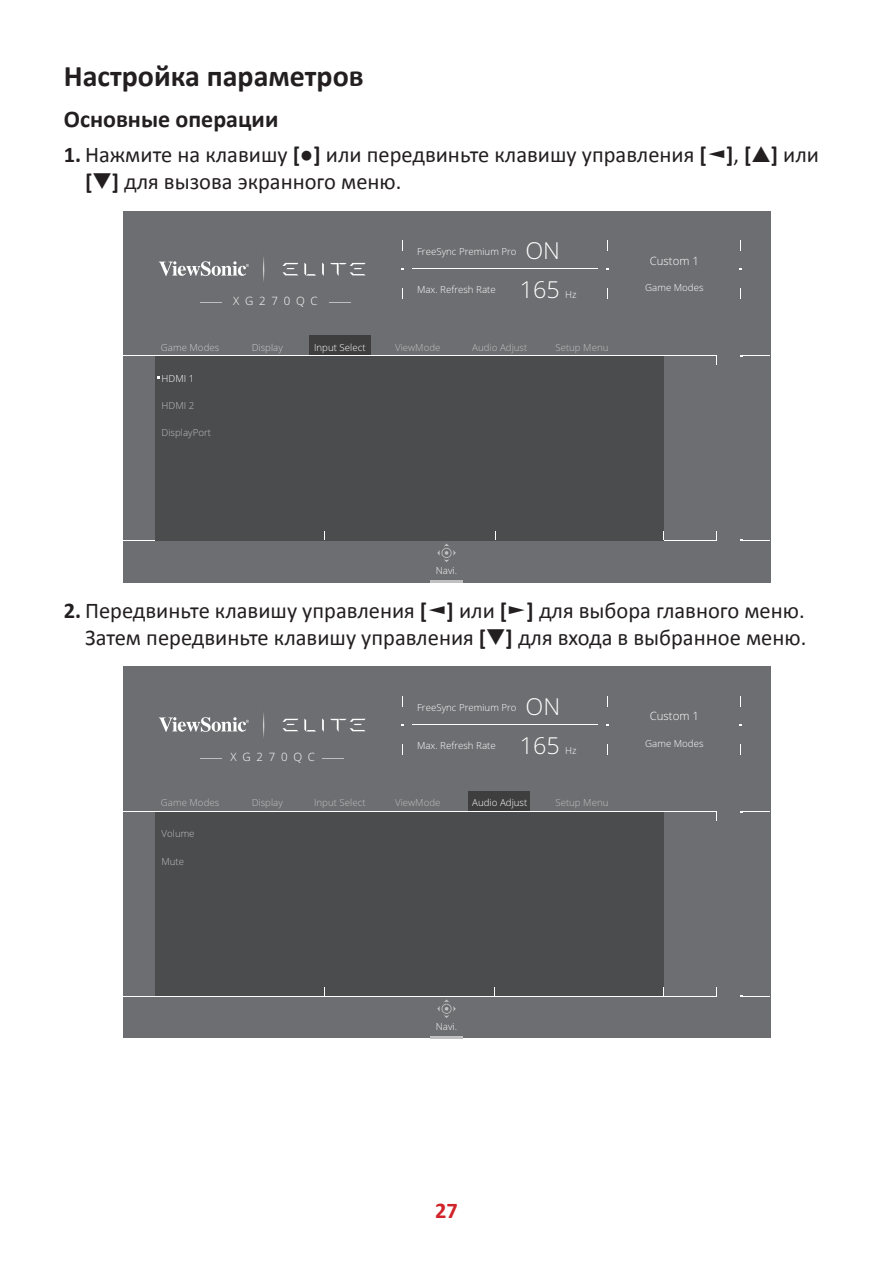
<style>
.page{position:relative;width:893px;height:1263px;background:#fff}
.page>*{position:absolute;margin:0;border:0;box-sizing:border-box;transform-origin:0 0}
.t1{font:700 30px "Calibri";color:#231f20}
.t2{font:700 24px "Calibri";color:#231f20}
.t3{font:300 23.4px "Open Sans";color:#fff}
.t4{font:22.5px/27px "Calibri";color:#231f20}
.t5{font:700 22.5px "Calibri";color:#d1232a}
.t6{font:300 11.55px "Open Sans";letter-spacing:.5em;color:#fff}
.t7{font:300 9.75px "Open Sans";color:#fff}
.t8{font:300 9.75px "Open Sans";color:#c0c0c0}
.t9{font:300 9.75px "Open Sans";color:#c8c9cb}
.s1{font-weight:700}
</style>
<div class="page">
<div style="left:123px;top:211px;width:647px;height:371px;background:#6d6e71"></div>
<div style="left:309px;top:335px;width:62px;height:21px;background:#3e3e3e"></div>
<hr style="left:122px;top:540px;width:594px;height:1px;background:#fff">
<svg style="left:740px;top:355px;width:30px;height:2px"></svg>
<svg style="left:740px;top:539px;width:30px;height:2px"></svg>
<div style="left:155px;top:356px;width:509px;height:184px;background:#4b4c4d"></div>
<hr style="left:123px;top:356px;width:593px;height:1px;background:#fff">
<hr style="left:412px;top:269px;width:186px;height:1px;background:#fff">
<svg style="left:329px;top:302px;width:22px;height:1px"></svg>
<svg style="left:200px;top:302px;width:22px;height:1px"></svg>
<svg style="left:304px;top:263px;width:12px;height:13px"></svg>
<svg style="left:322px;top:263px;width:2px;height:13px"></svg>
<svg style="left:282px;top:263px;width:16px;height:12px"></svg>
<svg style="left:330px;top:263px;width:36px;height:13px"></svg>
<img style="left:263px;top:257px;width:2px;height:25px">
<svg style="left:159px;top:261px;width:90px;height:15px"></svg>
<hr style="left:430px;top:580px;width:32px;height:2px;background:#c0c0c0">
<svg style="left:437px;top:544px;width:19px;height:18px"></svg>
<div style="left:123px;top:666px;width:647px;height:372px;background:#6d6e71"></div>
<div style="left:469px;top:791px;width:61px;height:20px;background:#3e3e3e"></div>
<hr style="left:122px;top:996px;width:594px;height:1px;background:#fff">
<svg style="left:740px;top:811px;width:30px;height:1px"></svg>
<svg style="left:740px;top:995px;width:30px;height:2px"></svg>
<div style="left:155px;top:812px;width:509px;height:184px;background:#4b4c4d"></div>
<hr style="left:123px;top:811px;width:593px;height:1px;background:#fff">
<hr style="left:412px;top:725px;width:186px;height:1px;background:#fff">
<svg style="left:322px;top:758px;width:22px;height:1px"></svg>
<svg style="left:200px;top:758px;width:22px;height:1px"></svg>
<svg style="left:304px;top:718px;width:12px;height:13px"></svg>
<svg style="left:322px;top:718px;width:2px;height:14px"></svg>
<svg style="left:282px;top:719px;width:16px;height:12px"></svg>
<svg style="left:330px;top:719px;width:36px;height:13px"></svg>
<img style="left:263px;top:713px;width:2px;height:25px">
<svg style="left:159px;top:717px;width:90px;height:15px"></svg>
<hr style="left:430px;top:1036px;width:32px;height:2px;background:#c0c0c0">
<svg style="left:437px;top:999px;width:19px;height:19px"></svg>
<h1 class="t1" style="left:64px;top:57px;width:301px">Настройка параметров</h1>
<p class="t2" style="left:64px;top:103px;width:216px">Основные операции</p>
<p class="t4" style="left:85px;top:141px;width:735px;text-indent:-21px"><span class="s1">1.</span> Нажмите на клавишу <span class="s1">[●]</span> или передвиньте клавишу управления <span class="s1">[</span>◄<span class="s1">]</span>, <span class="s1">[</span>▲<span class="s1">]</span> или <span class="s1">[</span>▼<span class="s1">]</span> для вызова экранного меню.</p>
<p class="t6" style="left:233px;top:296px;width:86px">XG270QC</p>
<p class="t7" style="left:417px;top:247px;width:101px">FreeSync Premium Pro</p>
<p class="t3" style="left:525px;top:241px;width:36px">ON</p>
<p class="t7" style="left:417px;top:285px;width:80px">Max. Refresh Rate</p>
<p class="t3" style="left:520px;top:280px;width:42px">165</p>
<p class="t7" style="left:565px;top:290px;width:13px">Hz</p>
<p class="t9" style="left:161px;top:343px;width:60px">Game Modes</p>
<p class="t9" style="left:252px;top:343px;width:33px">Display</p>
<p class="t7" style="left:314px;top:343px;width:53px">Input Select</p>
<p class="t8" style="left:395px;top:343px;width:47px">ViewMode</p>
<p class="t8" style="left:472px;top:343px;width:57px">Audio Adjust</p>
<p class="t8" style="left:555px;top:343px;width:55px">Setup Menu</p>
<p class="t7" style="left:161px;top:374px;width:34px">HDMI 1</p>
<p class="t8" style="left:161px;top:401px;width:34px">HDMI 2</p>
<p class="t8" style="left:161px;top:429px;width:51px">DisplayPort</p>
<p class="t6" style="left:650px;top:256px;width:51px">Custom 1</p>
<p class="t7" style="left:645px;top:283px;width:60px">Game Modes</p>
<p class="t7" style="left:436px;top:567px;width:23px">Navi.</p>
<p class="t4" style="left:64px;top:597px;width:744px;text-align:right"><span class="s1">2.</span> Передвиньте клавишу управления <span class="s1">[</span>◄<span class="s1">]</span> или <span class="s1">[</span>►<span class="s1">]</span> для выбора главного меню.<br>Затем передвиньте клавишу управления <span class="s1">[</span>▼<span class="s1">]</span> для входа в выбранное меню.</p>
<p class="t6" style="left:231px;top:752px;width:86px">XG270QC</p>
<p class="t7" style="left:417px;top:703px;width:101px">FreeSync Premium Pro</p>
<p class="t3" style="left:526px;top:697px;width:36px">ON</p>
<p class="t7" style="left:417px;top:741px;width:80px">Max. Refresh Rate</p>
<p class="t3" style="left:520px;top:736px;width:42px">165</p>
<p class="t7" style="left:565px;top:746px;width:13px">Hz</p>
<p class="t8" style="left:161px;top:799px;width:60px">Game Modes</p>
<p class="t8" style="left:252px;top:799px;width:33px">Display</p>
<p class="t8" style="left:314px;top:799px;width:53px">Input Select</p>
<p class="t8" style="left:395px;top:799px;width:47px">ViewMode</p>
<p class="t7" style="left:472px;top:799px;width:57px">Audio Adjust</p>
<p class="t8" style="left:555px;top:799px;width:55px">Setup Menu</p>
<p class="t8" style="left:161px;top:830px;width:35px">Volume</p>
<p class="t8" style="left:161px;top:857px;width:24px">Mute</p>
<p class="t6" style="left:650px;top:712px;width:51px">Custom 1</p>
<p class="t7" style="left:645px;top:739px;width:60px">Game Modes</p>
<p class="t7" style="left:436px;top:1022px;width:23px">Navi.</p>
<p class="t5" style="left:435px;top:1202px;width:24px">27</p>
</div>
